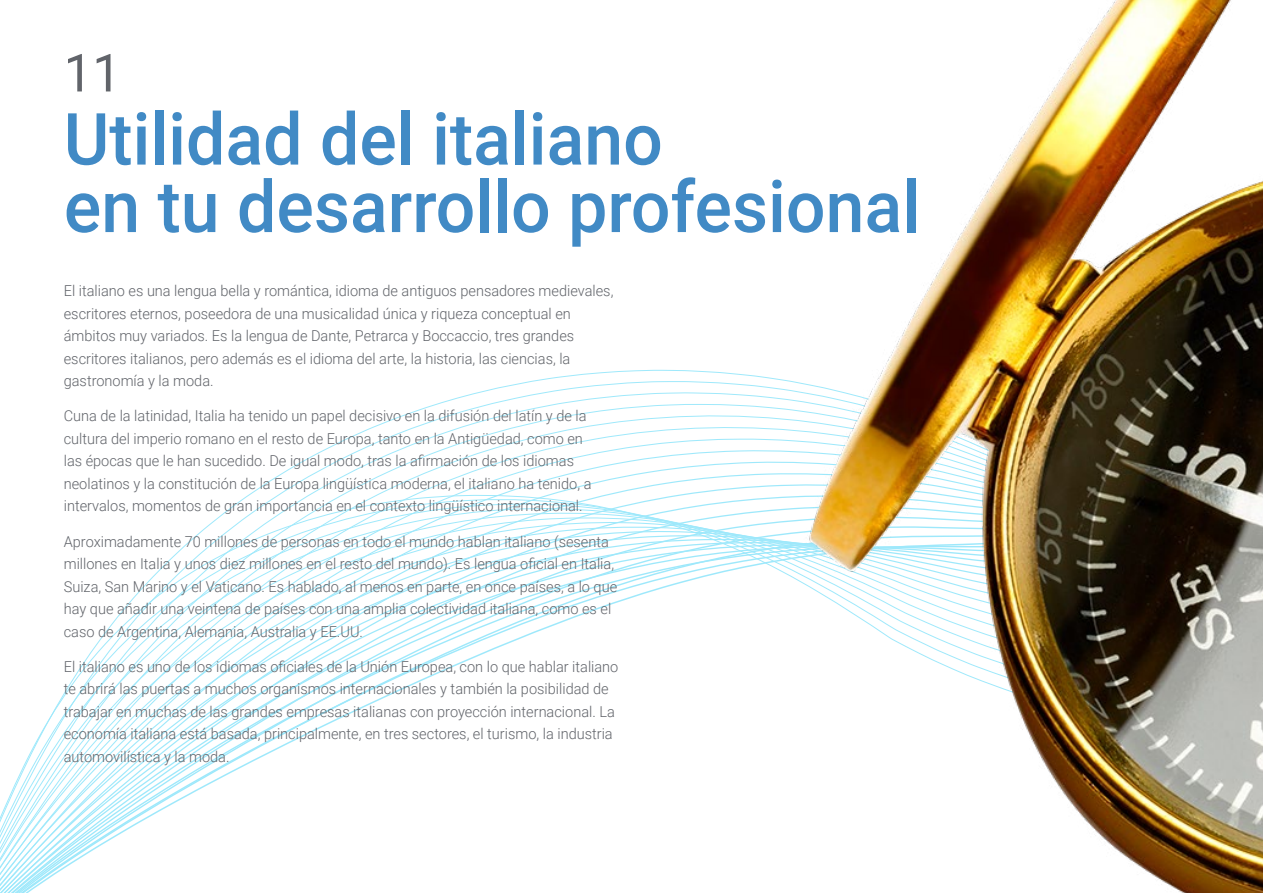
<style>
.page{position:relative;width:1263px;height:893px;background:#fff}
.page>*{position:absolute;margin:0;border:0;box-sizing:border-box;transform-origin:0 0}
.t1{font:500 72px/67.5px "Roboto";color:#418ac5}
.t2{font:52.5px "Roboto";color:#61646a}
.t3{font:300 15px/22.5px "Roboto";color:#61646a}
</style>
<div class="page">
<svg style="left:0;top:369px;width:776px;height:524px"></svg>
<img style="left:776px;top:0;width:487px;height:893px">
<h2 class="t2" style="left:64px;top:36px;width:59px">11</h2>
<h1 class="t1" style="left:64px;top:103px;width:858px">Utilidad del italiano<br>en tu desarrollo profesional</h1>
<p class="t3" style="left:64px;top:279px;width:551px">El italiano es una lengua bella y romántica, idioma de antiguos pensadores medievales, escritores eternos, poseedora de una musicalidad única y riqueza conceptual en ámbitos muy variados. Es la lengua de Dante, Petrarca y Boccaccio, tres grandes escritores italianos, pero además es el idioma del arte, la historia, las ciencias, la gastronomía y la moda.</p>
<p class="t3" style="left:64px;top:404px;width:529px">Cuna de la latinidad, Italia ha tenido un papel decisivo en la difusión del latín y de la cultura del imperio romano en el resto de Europa, tanto en la Antigüedad, como en las épocas que le han sucedido. De igual modo, tras la afirmación de los idiomas neolatinos y la constitución de la Europa lingüística moderna, el italiano ha tenido, a intervalos, momentos de gran importancia en el contexto lingüístico internacional.</p>
<p class="t3" style="left:64px;top:529px;width:555px">Aproximadamente 70 millones de personas en todo el mundo hablan italiano (sesenta millones en Italia y unos diez millones en el resto del mundo). Es lengua oficial en Italia, Suiza, San Marino y el Vaticano. Es hablado, al menos en parte, en once países, a lo que hay que añadir una veintena de países con una amplia colectividad italiana, como es el caso de Argentina, Alemania, Australia y EE.UU.</p>
<p class="t3" style="left:64px;top:655px;width:556px">El italiano es uno de los idiomas oficiales de la Unión Europea, con lo que hablar italiano te abrirá las puertas a muchos organismos internacionales y también la posibilidad de trabajar en muchas de las grandes empresas italianas con proyección internacional. La economía italiana está basada, principalmente, en tres sectores, el turismo, la industria automovilística y la moda.</p>
</div>
